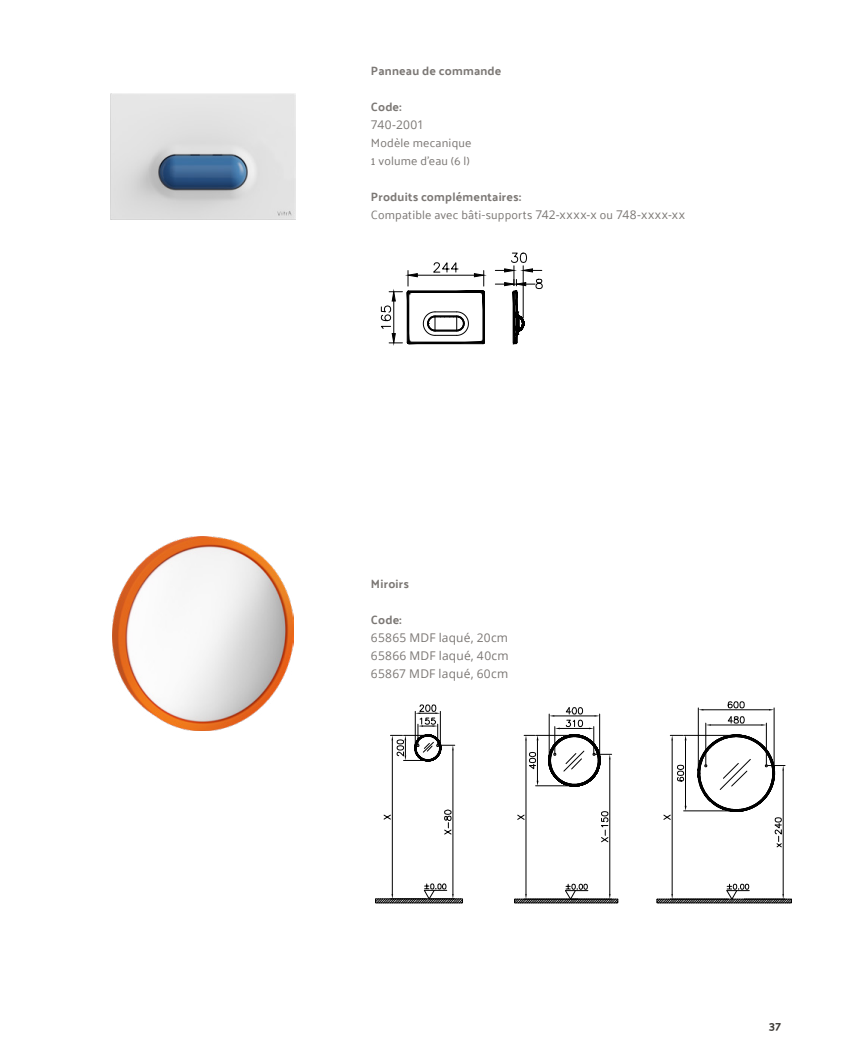
<style>
.page{position:relative;width:851px;height:1063px;background:#fff}
.page>*{position:absolute;margin:0;border:0;box-sizing:border-box;transform-origin:0 0}
.t1{font:12px/18px "Palanquin";letter-spacing:.015em;color:#7b7774}
.t2{font:12px/18px "Open Sans";letter-spacing:.015em;color:#7b7774;text-align:justify}
.t3{font:700 12px "Palanquin";letter-spacing:.02em;color:#7b7774}
.t4{font:700 12px "Palanquin";color:#3a3834}
.s1{font-weight:700}
.s2{font-family:"Open Sans"}
</style>
<div class="page">
<svg style="left:380px;top:252px;width:163px;height:94px"></svg>
<hr style="left:452px;top:750px;width:1px;height:144px;background:#000">
<svg style="left:444px;top:809px;width:8px;height:26px"></svg>
<hr style="left:392px;top:740px;width:1px;height:154px;background:#000">
<svg style="left:390px;top:704px;width:64px;height:63px"></svg>
<svg style="left:375px;top:883px;width:88px;height:20px"></svg>
<svg style="left:383px;top:814px;width:8px;height:6px"></svg>
<hr style="left:609px;top:759px;width:1px;height:135px;background:#000">
<svg style="left:601px;top:811px;width:8px;height:32px"></svg>
<hr style="left:525px;top:740px;width:1px;height:154px;background:#000">
<svg style="left:524px;top:707px;width:87px;height:85px"></svg>
<svg style="left:514px;top:883px;width:104px;height:20px"></svg>
<svg style="left:517px;top:814px;width:8px;height:6px"></svg>
<hr style="left:782px;top:771px;width:1px;height:123px;background:#000">
<hr style="left:683px;top:735px;width:52px;height:1px;background:#000">
<hr style="left:683px;top:811px;width:51px;height:1px;background:#000">
<hr style="left:685px;top:740px;width:1px;height:66px;background:#000">
<svg style="left:677px;top:764px;width:7px;height:18px"></svg>
<hr style="left:671px;top:740px;width:1px;height:154px;background:#000">
<svg style="left:670px;top:735px;width:16px;height:5px"></svg>
<svg style="left:656px;top:883px;width:135px;height:20px"></svg>
<svg style="left:663px;top:814px;width:8px;height:6px"></svg>
<svg style="left:692px;top:701px;width:92px;height:147px"></svg>
<img style="left:110px;top:94px;width:186px;height:125px">
<img style="left:112px;top:536px;width:182px;height:194px">
<p class="t3" style="left:371px;top:64px;width:132px">Panneau de commande</p>
<p class="t3" style="left:371px;top:100px;width:32px">Code:</p>
<p class="t2" style="left:371px;top:116px;width:55px">740-2001</p>
<p class="t1" style="left:371px;top:134px;width:102px">Modèle mecanique<br>1 volume d’eau (6 l)</p>
<p class="t1" style="left:371px;top:188px;width:315px"><span class="s1">Produits complémentaires:<br></span>Compatible avec bâti-supports <span class="s2">742-xxxx-x</span> ou <span class="s2">748-xxxx-xx</span></p>
<p class="t3" style="left:371px;top:577px;width:39px">Miroirs</p>
<p class="t3" style="left:371px;top:613px;width:32px">Code:</p>
<p class="t2" style="left:371px;top:629px;width:139px">65865 MDF laqué, 20cm 65866 MDF laqué, 40cm 65867 MDF laqué, 60cm</p>
<p class="t4" style="left:768px;top:1019px;width:14px">37</p>
</div>
